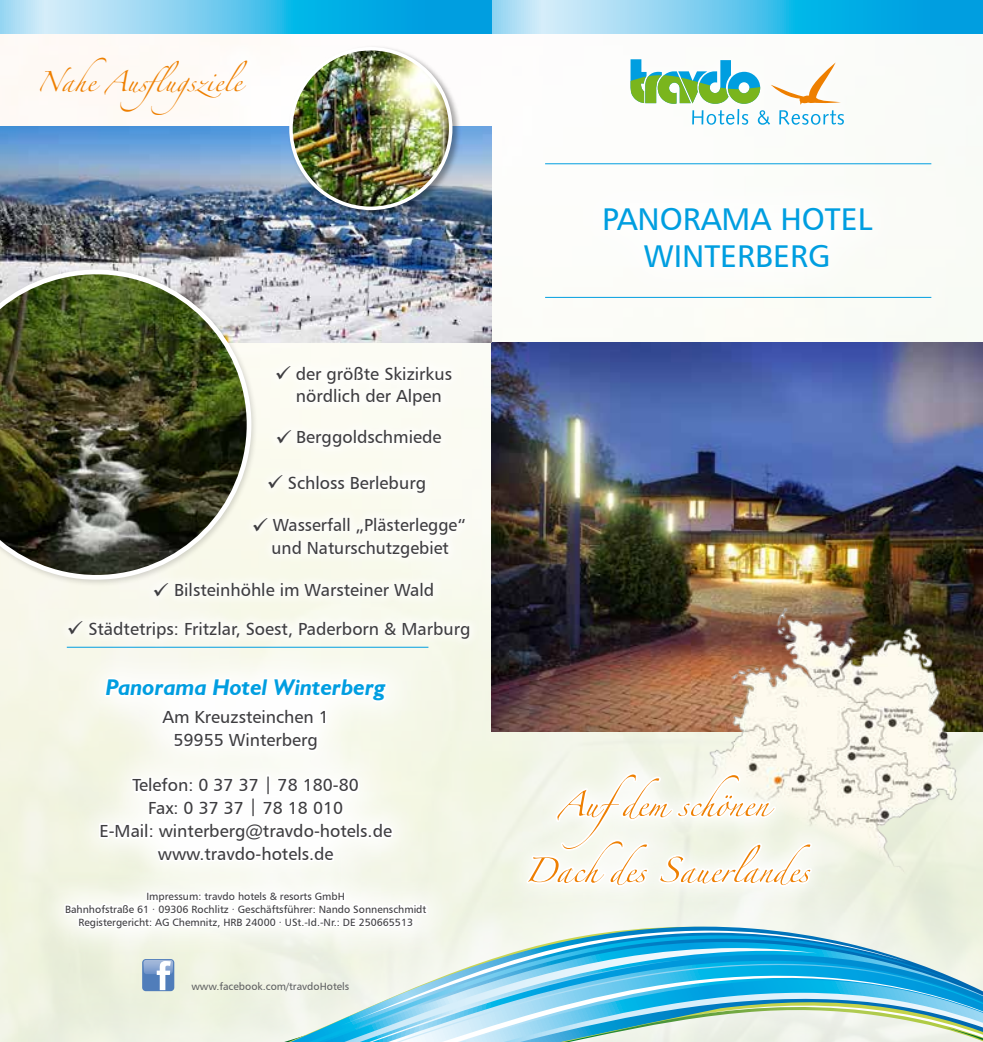
<style>
.page{position:relative;width:983px;height:1042px;background:#fff}
.page>*{position:absolute;margin:0;border:0;box-sizing:border-box;transform-origin:0 0}
.t1{font:55.12px/66.1px "Zapfino Extra LT One";color:#ee7f00;text-align:center}
.t2{font:45.5px "Zapfino Extra LT One";color:#ee7f00}
.t3{font:31.5px/37.8px "Humanist 777 BT Roman B";color:#009ee0;text-align:center}
.t4{font:italic 700 22.75px "Humanist 521 BT";color:#009ee0}
.t5{font:17.5px/22.8px "Humanist 777 BT Roman B";color:#3e3d40;text-align:center}
.t6{font:10.5px/12.6px "Humanist 777 BT Roman B";color:#3e3d40;text-align:center}
.t7{font:10.5px "Humanist 777 BT Roman B";color:#606163}
</style>
<div class="page">
<img style="left:0;top:34px;width:967px;height:678px">
<svg style="left:491px;top:0;width:491px;height:34px;background:#58c4ec"></svg>
<svg style="left:0;top:0;width:491px;height:34px;background:#55c2ec"></svg>
<div style="left:563px;top:166px;width:348px;height:143px;background:#fff"></div>
<hr style="left:545px;top:163px;width:386px;height:1px;background:#009ee0">
<hr style="left:545px;top:297px;width:386px;height:1px;background:#009ee0">
<img style="left:491px;top:342px;width:491px;height:370px">
<div style="left:616px;top:46px;width:240px;height:92px;background:#fff"></div>
<svg style="left:630px;top:59px;width:213px;height:66px"></svg>
<svg style="left:0;top:712px;width:982px;height:330px;background:#e5e5d3"></svg>
<svg style="left:290px;top:926px;width:692px;height:47px"></svg>
<svg style="left:309px;top:935px;width:668px;height:38px;background:#dce8e0"></svg>
<svg style="left:209px;top:973px;width:773px;height:69px;background:#c9e4e2"></svg>
<svg style="left:340px;top:930px;width:567px;height:95px;background:#65bcdd"></svg>
<svg style="left:817px;top:993px;width:165px;height:49px;background:#b5d9d2"></svg>
<svg style="left:344px;top:948px;width:473px;height:94px;background:#8bd2e6"></svg>
<img style="left:706px;top:606px;width:253px;height:322px">
<div style="left:505px;top:751px;width:328px;height:158px;background:#f2f6e9"></div>
<svg style="left:523px;top:747px;width:291px;height:142px"></svg>
<div style="left:32px;top:646px;width:427px;height:315px;background:linear-gradient(to right,#f3f5e6,#f4f7eb)"></div>
<svg style="left:102px;top:650px;width:287px;height:108px"></svg>
<svg style="left:55px;top:773px;width:374px;height:167px"></svg>
<div style="left:142px;top:959px;width:32px;height:32px;background:#507dba;border-radius:4px"></div>
<img style="left:143px;top:960px;width:30px;height:14px">
<svg style="left:157px;top:961px;width:14px;height:29px"></svg>
<img style="left:0;top:126px;width:491px;height:216px">
<div style="left:0;top:266px;width:258px;height:320px;background:#000;opacity:.15"></div>
<img style="left:0;top:270px;width:251px;height:310px">
<div style="left:287px;top:45px;width:174px;height:174px;background:#000;opacity:.35"></div>
<img style="left:291px;top:49px;width:159px;height:159px;border-radius:80px">
<div style="left:289px;top:47px;width:163px;height:163px;border:4px solid #fff;border-radius:50%"></div>
<div style="left:257px;top:465px;width:179px;height:39px;background:#fbfbf2"></div>
<div style="left:242px;top:506px;width:233px;height:63px;background:#fbfbf2"></div>
<div style="left:265px;top:355px;width:197px;height:62px;background:#fcfcf6"></div>
<div style="left:143px;top:572px;width:301px;height:35px;background:#fafaf0"></div>
<div style="left:57px;top:610px;width:424px;height:40px;background:#f9faf0"></div>
<div style="left:266px;top:419px;width:186px;height:39px;background:#fcfcf4"></div>
<h2 class="t2" style="left:36px;top:48px;width:207px">Nahe Ausflugsziele</h2>
<p class="t5" style="left:296px;top:362px;width:158px;text-align:left;text-indent:-21px">✓ der größte Skizirkus nördlich der Alpen</p>
<p class="t5" style="left:275px;top:425px;width:168px">✓ Berggoldschmiede</p>
<p class="t5" style="left:267px;top:471px;width:160px">✓ Schloss Berleburg</p>
<p class="t5" style="left:252px;top:513px;width:215px">✓ Wasserfall „Plästerlegge“ und Naturschutzgebiet</p>
<p class="t5" style="left:153px;top:578px;width:283px">✓ Bilsteinhöhle im Warsteiner Wald</p>
<p class="t5" style="left:67px;top:617px;width:405px">✓ Städtetrips: Fritzlar, Soest, Paderborn &amp; Marburg</p>
<h3 class="t4" style="left:106px;top:673px;width:281px">Panorama Hotel Winterberg</h3>
<p class="t5" style="left:162px;top:705px;width:168px">Am Kreuzsteinchen 1<br>59955 Winterberg</p>
<p class="t5" style="left:99px;top:773px;width:294px">Telefon: 0 37 37 | 78 180-80<br>Fax: 0 37 37 | 78 18 010<br>E-Mail: winterberg@travdo-hotels.de www.travdo-hotels.de</p>
<p class="t6" style="left:65px;top:890px;width:363px">I mpressum: travdo hotels &amp; resorts GmbH<br>Bahnhofstraße 61 ∙ 09306 Rochlitz · Geschäftsführer: Nando Sonnenschmidt<br>Registergericht: AG Chemnitz, HRB 24000 · USt.-Id.-Nr.: DE 250665513</p>
<p class="t7" style="left:191px;top:980px;width:159px">www.facebook.com/travdoHotels</p>
<h3 class="t3" style="left:602px;top:199px;width:271px">Panorama Hotel<br>Winterberg</h3>
<h1 class="t1" style="left:524px;top:763px;width:286px">Aufdem schönen<br>Dach des Sauerlandes</h1>
</div>
